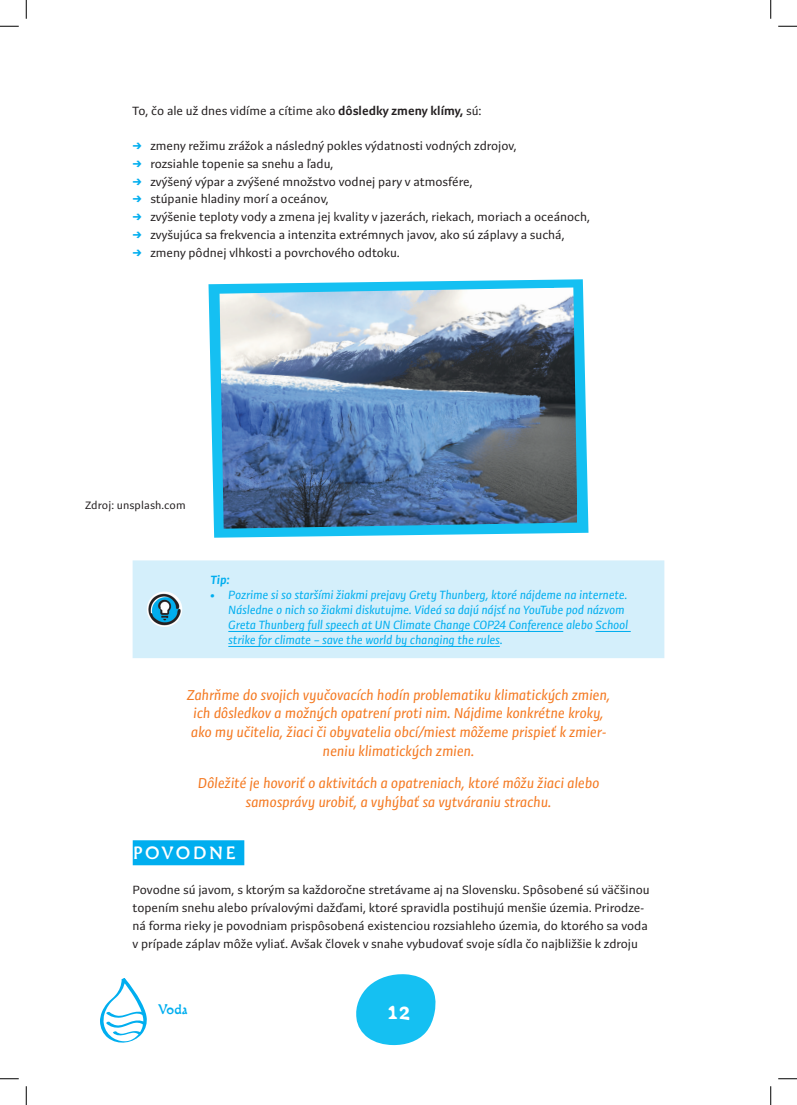
<style>
.page{position:relative;width:797px;height:1105px;background:#fff}
.page>*{position:absolute;margin:0;border:0;box-sizing:border-box;transform-origin:0 0}
.t1{font:26.25px "Cobra";color:#fff}
.t2{font:17.5px "Cobra";letter-spacing:.115em;color:#fff}
.t3{font:italic 15px/18.8px "Preto Sans OT Std";color:#f47921;text-align:center}
.t4{font:13.75px "Cobra";color:#00aeef}
.t5{font:12.5px/17.8px "Preto Sans OT Std";color:#231f20}
.t6{font:italic 12.5px/15px "Preto Sans OT Std";color:#00aeef}
.t7{font:italic 700 12.5px "Preto Sans OT Std";color:#00aeef}
.t8{font:11.25px "Preto Sans OT Std";letter-spacing:.01em;color:#231f20}
.s1{font-weight:700}
.s2{font-weight:900;color:#00aeef}
</style>
<div class="page">
<svg style="left:356px;top:974px;width:80px;height:71px"></svg>
<svg style="left:100px;top:978px;width:47px;height:65px"></svg>
<div style="left:133px;top:840px;width:111px;height:25px;background:#00aeef"></div>
<svg style="left:208px;top:279px;width:380px;height:259px;fill:#15c0f2"></svg>
<img style="left:219px;top:287px;width:358px;height:242px">
<div style="left:133px;top:560px;width:531px;height:98px;background:#d4effb"></div>
<img style="left:147px;top:592px;width:35px;height:35px;border-radius:18px">
<hr style="left:228px;top:631px;width:335px;height:1px;background:#00aeef">
<hr style="left:595px;top:631px;width:35px;height:1px;background:#00aeef">
<hr style="left:228px;top:646px;width:272px;height:1px;background:#00aeef">
<svg style="left:0;top:25px;width:19px;height:2px"></svg>
<svg style="left:778px;top:25px;width:19px;height:2px"></svg>
<svg style="left:0;top:1078px;width:19px;height:1px"></svg>
<svg style="left:778px;top:1078px;width:19px;height:1px"></svg>
<svg style="left:25px;top:0;width:2px;height:19px"></svg>
<svg style="left:25px;top:1086px;width:2px;height:19px"></svg>
<svg style="left:770px;top:0;width:1px;height:19px"></svg>
<svg style="left:770px;top:1086px;width:1px;height:19px"></svg>
<p class="t5" style="left:133px;top:102px;width:350px">To, čo ale už dnes vidíme a cítime ako <span class="s1">dôsledky zmeny klímy,</span> sú:</p>
<p class="t5" style="left:133px;top:137px;width:386px"><span class="s2">→</span> zmeny režimu zrážok a následný pokles výdatnosti vodných zdrojov,</p>
<p class="t5" style="left:133px;top:155px;width:202px"><span class="s2">→</span> rozsiahle topenie sa snehu a ľadu,</p>
<p class="t5" style="left:133px;top:173px;width:341px"><span class="s2">→</span> zvýšený výpar a zvýšené množstvo vodnej pary v atmosfére,</p>
<p class="t5" style="left:133px;top:190px;width:198px"><span class="s2">→</span> stúpanie hladiny morí a oceánov,</p>
<p class="t5" style="left:133px;top:208px;width:459px"><span class="s2">→</span> zvýšenie teploty vody a zmena jej kvality v jazerách, riekach, moriach a oceánoch,</p>
<p class="t5" style="left:133px;top:226px;width:433px"><span class="s2">→</span> zvyšujúca sa frekvencia a intenzita extrémnych javov, ako sú záplavy a suchá,</p>
<p class="t5" style="left:133px;top:244px;width:269px"><span class="s2">→</span> zmeny pôdnej vlhkosti a povrchového odtoku.</p>
<p class="t8" style="left:85px;top:498px;width:102px">Zdroj: unsplash.com</p>
<p class="t7" style="left:211px;top:572px;width:21px">Tip:</p>
<p class="t6" style="left:228px;top:587px;width:401px;text-indent:-18px">• Pozrime si so staršími žiakmi prejavy Grety Thunberg, ktoré nájdeme na internete.<br>Následne o nich so žiakmi diskutujme. Videá sa dajú nájsť na YouTube pod názvom Greta Thunberg full speech at UN Climate Change COP24 Conference alebo School strike for climate – save the world by changing the rules.</p>
<p class="t3" style="left:187px;top:685px;width:425px">Zahrňme do svojich vyučovacích hodín problematiku klimatických zmien, ich dôsledkov a možných opatrení proti nim. Nájdime konkrétne kroky, ako my učitelia, žiaci či obyvatelia obcí/miest môžeme prispieť k zmier&shy;neniu klimatických zmien.</p>
<p class="t3" style="left:198px;top:774px;width:403px">Dôležité je hovoriť o aktivitách a opatreniach, ktoré môžu žiaci alebo samosprávy urobiť, a vyhýbať sa vytváraniu strachu.</p>
<h2 class="t2" style="left:133px;top:843px;width:104px">POVODNE</h2>
<p class="t5" style="left:133px;top:881px;width:518px">Povodne sú javom, s ktorým sa každoročne stretávame aj na Slovensku. Spôsobené sú väčšinou topením snehu alebo prívalovými dažďami, ktoré spravidla postihujú menšie územia. Prirodze&shy;ná forma rieky je povodniam prispôsobená existenciou rozsiahleho územia, do ktorého sa voda v prípade záplav môže vyliať. Avšak človek v snahe vybudovať svoje sídla čo najbližšie k zdroju</p>
<p class="t4" style="left:158px;top:1002px;width:31px">Voda</p>
<h1 class="t1" style="left:386px;top:995px;width:25px">12</h1>
</div>
